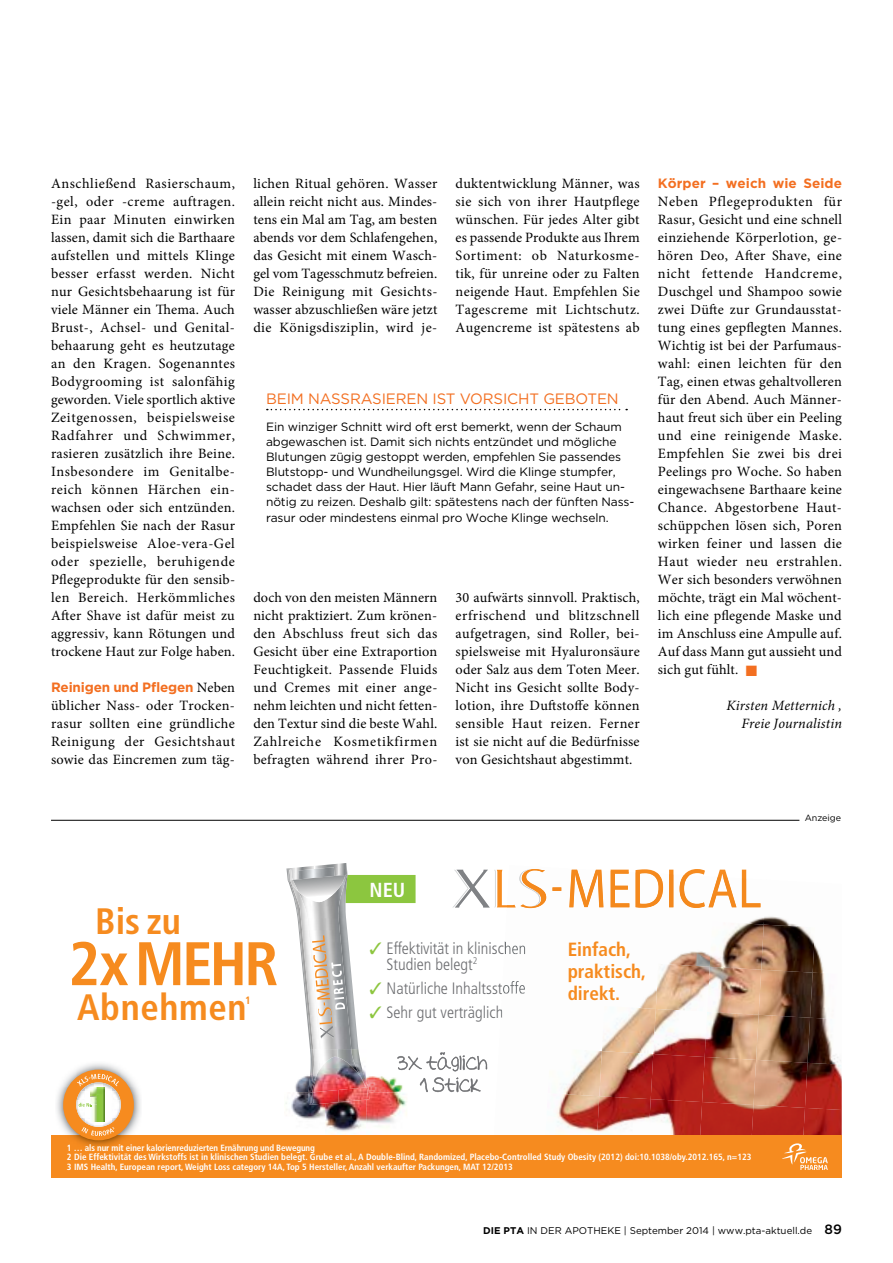
<style>
.page{position:relative;width:893px;height:1263px;background:#fff}
.page>*{position:absolute;margin:0;border:0;box-sizing:border-box;transform-origin:0 0}
.t1{font:700 condensed 61.5px "Frutiger LT";letter-spacing:-.045em;color:#f68b1f}
.t2{font:700 condensed 36.75px "Frutiger LT";letter-spacing:.02em;color:#f68b1f}
.t3{font:700 condensed 20.25px "Frutiger LT";color:#fff}
.t4{font:700 condensed 19.05px/21.8px "Frutiger LT";color:#f68b1f}
.t5{font:300 condensed 16.5px/15.5px "Frutiger LT";color:#6d6e71}
.t6{font:15px "Gotham";letter-spacing:-.01em;color:#f36f21}
.t7{font:14.25px/18px "Minion Pro";letter-spacing:.02em;color:#000;text-align:justify}
.t8{font:italic 14.25px/18px "Minion Pro";letter-spacing:.01em;color:#000;text-align:right}
.t9{font:700 13.5px "Gotham";letter-spacing:.005em;color:#f36f21}
.t10{font:12px/15px "Gotham";letter-spacing:-.01em;color:#000}
.t11{font:700 condensed 10.65px "Frutiger LT";color:#f68b1f}
.t12{font:9.75px "Gotham";color:#000}
.t13{font:700 condensed 9px/9.8px "Frutiger LT";color:#fff}
.t14{font:9px "Gotham";color:#000}
.s1{font-family:"Minion Pro";font-weight:400;font-size:14.25px;color:#000}
.s2{color:#f36f21}
.s3{color:#8dc63f}
.s4{font-weight:700}
.s5{font-weight:500;font-size:13.5px}
</style>
<div class="page">
<img style="left:295px;top:1075px;width:13px;height:17px">
<img style="left:366px;top:1076px;width:41px;height:48px">
<img style="left:285px;top:1092px;width:40px;height:28px">
<img style="left:325px;top:1102px;width:41px;height:30px">
<img style="left:313px;top:1092px;width:26px;height:13px">
<img style="left:339px;top:1087px;width:29px;height:15px">
<img style="left:308px;top:1071px;width:4px;height:21px">
<img style="left:312px;top:1071px;width:53px;height:21px">
<img style="left:351px;top:1071px;width:17px;height:16px">
<svg style="left:366px;top:1087px;width:3px;height:12px"></svg>
<svg style="left:308px;top:1092px;width:5px;height:14px"></svg>
<img style="left:311px;top:1074px;width:6px;height:18px">
<svg style="left:420px;top:1077px;width:61px;height:15px"></svg>
<svg style="left:611px;top:870px;width:18px;height:1px"></svg>
<svg style="left:635px;top:869px;width:21px;height:3px"></svg>
<svg style="left:669px;top:870px;width:4px;height:4px"></svg>
<svg style="left:685px;top:869px;width:43px;height:8px"></svg>
<svg style="left:742px;top:870px;width:5px;height:7px"></svg>
<img style="left:561px;top:869px;width:50px;height:39px">
<img style="left:609px;top:872px;width:21px;height:36px">
<img style="left:663px;top:874px;width:52px;height:34px">
<img style="left:712px;top:877px;width:52px;height:45px">
<img style="left:764px;top:916px;width:28px;height:8px">
<img style="left:669px;top:951px;width:41px;height:13px">
<img style="left:710px;top:922px;width:54px;height:45px">
<img style="left:761px;top:924px;width:52px;height:46px">
<img style="left:813px;top:940px;width:11px;height:32px">
<img style="left:641px;top:989px;width:15px;height:17px">
<img style="left:656px;top:964px;width:54px;height:45px">
<img style="left:707px;top:967px;width:54px;height:45px">
<img style="left:759px;top:970px;width:54px;height:45px">
<img style="left:810px;top:972px;width:17px;height:46px">
<img style="left:602px;top:1006px;width:54px;height:45px">
<img style="left:653px;top:1009px;width:52px;height:45px">
<img style="left:705px;top:1012px;width:54px;height:45px">
<img style="left:756px;top:1015px;width:54px;height:45px">
<img style="left:807px;top:1018px;width:34px;height:45px">
<img style="left:562px;top:1050px;width:40px;height:43px">
<img style="left:599px;top:1051px;width:53px;height:45px">
<img style="left:651px;top:1054px;width:54px;height:45px">
<img style="left:702px;top:1057px;width:54px;height:45px">
<img style="left:753px;top:1060px;width:55px;height:45px">
<img style="left:805px;top:1063px;width:37px;height:45px">
<img style="left:557px;top:1093px;width:42px;height:39px">
<img style="left:597px;top:1096px;width:54px;height:36px">
<img style="left:649px;top:1099px;width:53px;height:36px">
<img style="left:700px;top:1102px;width:54px;height:33px">
<img style="left:752px;top:1105px;width:53px;height:30px">
<img style="left:803px;top:1108px;width:39px;height:27px">
<svg style="left:286px;top:863px;width:246px;height:208px"></svg>
<img style="left:519px;top:869px;width:1px;height:38px">
<img style="left:520px;top:869px;width:26px;height:39px">
<img style="left:569px;top:870px;width:34px;height:37px">
<img style="left:611px;top:871px;width:18px;height:36px">
<img style="left:635px;top:872px;width:28px;height:36px">
<img style="left:669px;top:874px;width:4px;height:33px">
<img style="left:679px;top:875px;width:26px;height:33px">
<img style="left:708px;top:877px;width:28px;height:30px">
<img style="left:742px;top:878px;width:18px;height:29px">
<svg style="left:552px;top:887px;width:9px;height:4px"></svg>
<div style="left:51px;top:1135px;width:791px;height:42px;background:#f68b1f"></div>
<svg style="left:782px;top:1143px;width:46px;height:27px"></svg>
<img style="left:56px;top:1063px;width:85px;height:84px">
<div style="left:63px;top:1069px;width:71px;height:71px;background:#f68b1f;border-radius:50%"></div>
<svg style="left:76px;top:1074px;width:45px;height:62px"></svg>
<hr style="left:51px;top:820px;width:748px;height:1px;background:#000">
<svg style="left:267px;top:409px;width:360px;height:1px"></svg>
<p class="t7" style="left:51px;top:175px;width:186px">Anschließend Rasierschaum, -gel, oder -creme auftragen.<br>Ein paar Minuten einwirken lassen, damit sich die Barthaare aufstellen und mittels Klinge besser erfasst werden. Nicht nur Gesichtsbehaarung ist für viele Männer ein Thema. Auch Brust-, Achsel- und Genital&shy;behaarung geht es heutzutage an den Kragen. Sogenanntes Bodygrooming ist salonfähig geworden. Viele sportlich aktive Zeitgenossen, beispielsweise Radfahrer und Schwimmer, rasieren zusätzlich ihre Beine.<br>Insbesondere im Genitalbe&shy;reich können Härchen ein&shy;wachsen oder sich entzünden.<br>Empfehlen Sie nach der Rasur beispielsweise Aloe-vera-Gel oder spezielle, beruhigende Pflegeprodukte für den sensib&shy;len Bereich. Herkömmliches After Shave ist dafür meist zu aggressiv, kann Rötungen und trockene Haut zur Folge haben.</p>
<p class="t9" style="left:51px;top:678px;width:186px">Reinigen und Pflegen <span class="s1">Neben</span></p>
<p class="t7" style="left:51px;top:697px;width:186px">üblicher Nass- oder Trocken&shy;rasur sollten eine gründliche Reinigung der Gesichtshaut sowie das Eincremen zum täg-</p>
<p class="t7" style="left:253px;top:175px;width:186px">lichen Ritual gehören. Wasser allein reicht nicht aus. Mindes&shy;tens ein Mal am Tag, am besten abends vor dem Schlafengehen, das Gesicht mit einem Wasch&shy;gel vom Tagesschmutz befreien.<br>Die Reinigung mit Gesichts&shy;wasser abzuschließen wäre jetzt die Königsdisziplin, wird je-</p>
<p class="t7" style="left:456px;top:175px;width:186px">duktentwicklung Männer, was sie sich von ihrer Hautpflege wünschen. Für jedes Alter gibt es passende Produkte aus Ihrem Sortiment: ob Naturkosme&shy;tik, für unreine oder zu Falten neigende Haut. Empfehlen Sie Tagescreme mit Lichtschutz.<br>Augencreme ist spätestens ab</p>
<p class="t6" style="left:266px;top:389px;width:354px">BEIM NASSRASIEREN IST VORSICHT GEBOTEN</p>
<p class="t10" style="left:266px;top:419px;width:370px">Ein winziger Schnitt wird oft erst bemerkt, wenn der Schaum abgewaschen ist. Damit sich nichts entzündet und mögliche Blutungen zügig gestoppt werden, empfehlen Sie passendes Blutstopp- und Wundheilungsgel. Wird die Klinge stumpfer, schadet dass der Haut. Hier läuft Mann Gefahr, seine Haut un&shy;nötig zu reizen. Deshalb gilt: spätestens nach der fünften Nass&shy;rasur oder mindestens einmal pro Woche Klinge wechseln.</p>
<p class="t7" style="left:253px;top:589px;width:186px">doch von den meisten Männern nicht praktiziert. Zum krönen&shy;den Abschluss freut sich das Gesicht über eine Extraportion Feuchtigkeit. Passende Fluids und Cremes mit einer ange&shy;nehm leichten und nicht fetten&shy;den Textur sind die beste Wahl.<br>Zahlreiche Kosmetikfirmen befragten während ihrer Pro-</p>
<p class="t7" style="left:456px;top:589px;width:186px">30 aufwärts sinnvoll. Praktisch, erfrischend und blitzschnell aufgetragen, sind Roller, bei&shy;spielsweise mit Hyaluronsäure oder Salz aus dem Toten Meer.<br>Nicht ins Gesicht sollte Body&shy;lotion, ihre Duftstoffe können sensible Haut reizen. Ferner ist sie nicht auf die Bedürfnisse von Gesichtshaut abgestimmt.</p>
<p class="t9" style="left:658px;top:174px;width:186px">Körper – weich wie Seide</p>
<p class="t7" style="left:658px;top:193px;width:186px">Neben Pflegeprodukten für Rasur, Gesicht und eine schnell einziehende Körperlotion, ge&shy;hören Deo, After Shave, eine nicht fettende Handcreme, Duschgel und Shampoo sowie zwei Düfte zur Grundausstat&shy;tung eines gepflegten Mannes.<br>Wichtig ist bei der Parfumaus&shy;wahl: einen leichten für den Tag, einen etwas gehaltvolleren für den Abend. Auch Männer&shy;haut freut sich über ein Peeling und eine reinigende Maske.<br>Empfehlen Sie zwei bis drei Peelings pro Woche. So haben eingewachsene Barthaare keine Chance. Abgestorbene Haut&shy;schüppchen lösen sich, Poren wirken feiner und lassen die Haut wieder neu erstrahlen.<br>Wer sich besonders verwöhnen möchte, trägt ein Mal wöchent&shy;lich eine pflegende Maske und im Anschluss eine Ampulle auf.<br>Auf dass Mann gut aussieht und sich gut fühlt. <span class="s2">■</span></p>
<p class="t8" style="left:726px;top:697px;width:117px">Kirsten Metternich ,<br>Freie Journalistin</p>
<p class="t14" style="left:805px;top:812px;width:38px">Anzeige</p>
<h2 class="t2" style="left:95px;top:899px;width:87px">Bis zu</h2>
<h1 class="t1" style="left:68px;top:927px;width:212px">2x MEHR</h1>
<h2 class="t2" style="left:77px;top:985px;width:171px">Abnehmen</h2>
<p class="t11" style="left:245px;top:994px;width:7px">1</p>
<h3 class="t3" style="left:369px;top:877px;width:37px">NEU</h3>
<p class="t5" style="left:387px;top:941px;width:141px;text-indent:-17px"><span class="s3">✓</span> Effektivität in klinischen<br>Studien belegt<sup>2</sup></p>
<p class="t5" style="left:369px;top:980px;width:158px"><span class="s3">✓</span> Natürliche Inhaltsstoffe</p>
<p class="t5" style="left:369px;top:1004px;width:135px"><span class="s3">✓</span> Sehr gut verträglich</p>
<h3 class="t4" style="left:568px;top:938px;width:80px">Einfach, praktisch, direkt.</h3>
<p class="t13" style="left:67px;top:1142px;width:686px">1 … als nur mit einer kalorienreduzierten Ernährung und Bewegung<br>2 Die Effektivität des Wirkstoffs ist in klinischen Studien belegt. Grube et al., A Double-Blind, Randomized, Placebo-Controlled Study Obesity (2012) doi:10.1038/oby.2012.165, n=123<br>3 IMS Health, European report, Weight Loss category 14A, Top 5 Hersteller, Anzahl verkaufter Packungen, MAT 12/2013</p>
<p class="t12" style="left:483px;top:1224px;width:360px"><span class="s4">DIE PTA</span> IN DER APOTHEKE | September 2014 | www.pta-aktuell.de <span class="s5">89</span></p>
</div>
